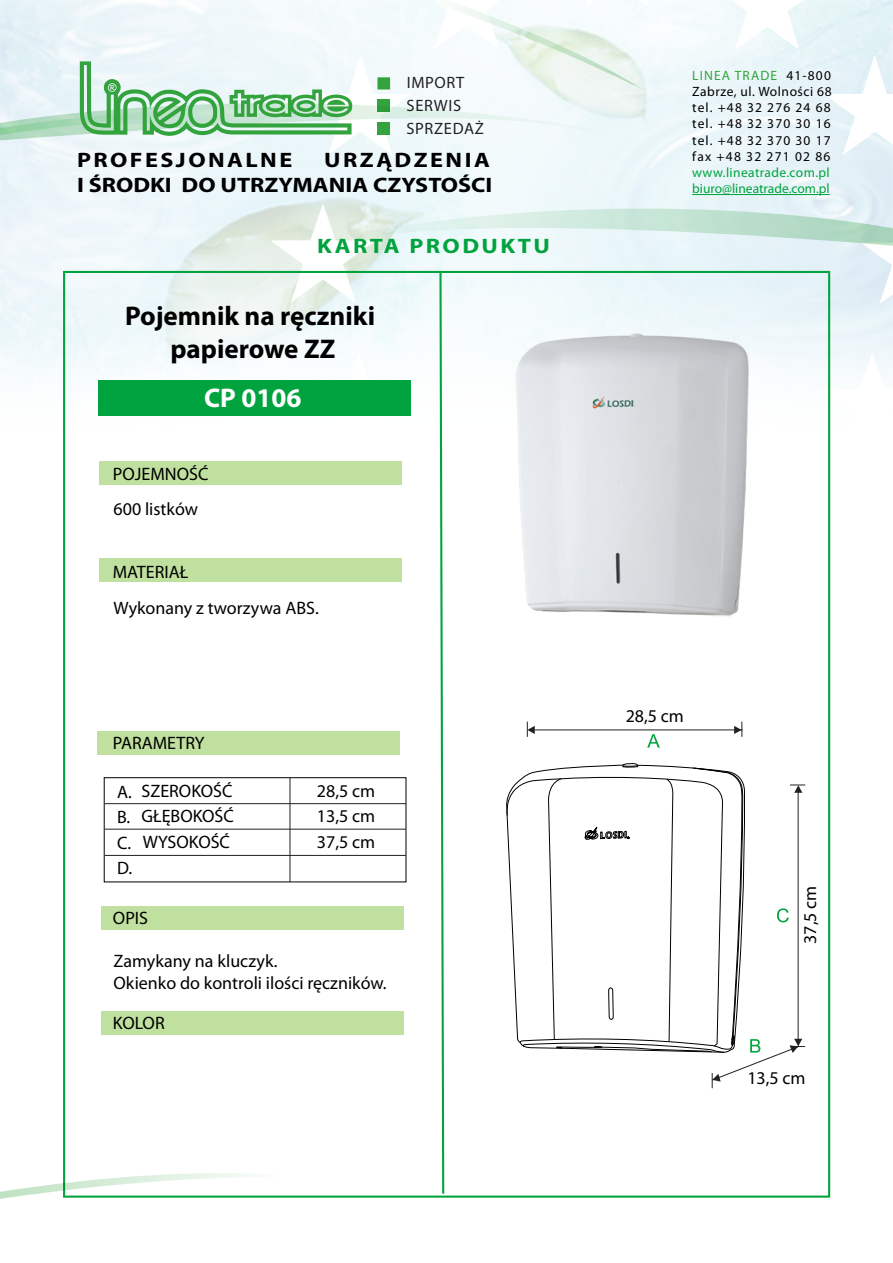
<style>
.page{position:relative;width:893px;height:1263px;background:#fff}
.page>*{position:absolute;margin:0;border:0;box-sizing:border-box;transform-origin:0 0}
.t1{font:700 27px/32.5px "Myriad Pro";color:#000;text-align:center}
.t2{font:700 27px "Myriad Pro";color:#fff}
.t3{font:700 21px/25.2px "Myriad Pro";letter-spacing:.005em;color:#000;text-align:right;scale:1.15 1}
.t4{font:700 21px "Myriad Pro";letter-spacing:.1em;color:#000;scale:1.15 1}
.t5{font:700 21px "Myriad Pro";letter-spacing:.1em;color:#00a33d;scale:1.15 1}
.t6{font:18px/25.5px "Myriad Pro";color:#000;text-align:justify}
.t7{font:16.5px/22.8px "Myriad Pro";letter-spacing:.04em;color:#212125}
.t8{font:13.5px/16.2px "Myriad Pro";letter-spacing:.085em;color:#000;text-align:justify}
.t9{font:13.5px/16.2px "Myriad Pro";color:#00a33d}
.s1{color:#33a33d}
</style>
<div class="page">
<svg style="left:271px;top:0;width:622px;height:597px"></svg>
<svg style="left:438px;top:270px;width:7px;height:926px"></svg>
<div style="left:99px;top:461px;width:302px;height:23px;background:#bfe09e"></div>
<div style="left:99px;top:559px;width:302px;height:23px;background:#bfe09e"></div>
<div style="left:97px;top:731px;width:303px;height:23px;background:#bfe09e"></div>
<div style="left:101px;top:906px;width:303px;height:23px;background:#bfe09e"></div>
<div style="left:98px;top:380px;width:312px;height:36px;background:#00a33d"></div>
<svg style="left:507px;top:779px;width:13px;height:264px"></svg>
<img style="left:516px;top:331px;width:232px;height:285px">
<svg style="left:520px;top:722px;width:285px;height:366px"></svg>
<div style="left:104px;top:777px;width:302px;height:105px;border:1px solid #000"></div>
<hr style="left:290px;top:777px;width:1px;height:105px;background:#212125">
<hr style="left:105px;top:803px;width:301px;height:1px;background:#212125">
<hr style="left:105px;top:829px;width:301px;height:1px;background:#212125">
<hr style="left:105px;top:855px;width:301px;height:1px;background:#212125">
<div style="left:101px;top:1011px;width:303px;height:23px;background:#bfe09e"></div>
<svg style="left:324px;top:209px;width:569px;height:37px;background:#d8ece6"></svg>
<svg style="left:0;top:1173px;width:292px;height:26px"></svg>
<svg style="left:0;top:0;width:642px;height:140px"></svg>
<hr style="left:692px;top:194px;width:138px;height:1px;background:#00a33d">
<p class="t7" style="left:406px;top:71px;width:79px">IMPORT<br>SERWIS<br>SPRZEDAŻ</p>
<p class="t4" style="left:77px;top:146px;width:189px">PROFESJONALNE</p>
<p class="t3" style="left:77px;top:147px;width:363px">URZĄDZENIA<br>I ŚRODKI DO UTRZYMANIA CZYSTOŚCI</p>
<p class="t5" style="left:317px;top:232px;width:204px">KARTA PRODUKTU</p>
<h1 class="t1" style="left:125px;top:299px;width:252px">Pojemnik na ręczniki papierowe ZZ</h1>
<h1 class="t2" style="left:204px;top:380px;width:99px">CP 0106</h1>
<p class="t6" style="left:113px;top:461px;width:97px">POJEMNOŚĆ</p>
<p class="t6" style="left:114px;top:496px;width:86px">600 listków</p>
<p class="t6" style="left:113px;top:559px;width:77px">MATERIAŁ</p>
<p class="t6" style="left:114px;top:594px;width:207px">Wykonany z tworzywa ABS.</p>
<p class="t6" style="left:113px;top:730px;width:93px">PARAMETRY</p>
<p class="t6" style="left:142px;top:778px;width:94px">SZEROKOŚĆ GŁĘBOKOŚĆ WYSOKOŚĆ</p>
<p class="t6" style="left:117px;top:779px;width:17px">A.<br>B.<br>C.<br>D.</p>
<p class="t6" style="left:317px;top:778px;width:60px">28,5 cm 13,5 cm 37,5 cm</p>
<p class="t6" style="left:113px;top:905px;width:37px">OPIS</p>
<p class="t6" style="left:114px;top:950px;width:275px;line-height:21.6px">Zamykany na kluczyk.<br>Okienko do kontroli ilości ręczników.</p>
<p class="t6" style="left:113px;top:1010px;width:53px">KOLOR</p>
<p class="t8" style="left:692px;top:67px;width:141px"><span class="s1">LINEA TRADE</span> 41-800<br>Zabrze, ul. Wolności 68 tel. +48 32 276 24 68 tel. +48 32 370 30 16 tel. +48 32 370 30 17 fax +48 32 271 02 86</p>
<p class="t9" style="left:692px;top:164px;width:139px">www.lineatrade.com.pl biuro@lineatrade.com.pl</p>
<p class="t6" style="left:626px;top:703px;width:60px">28,5 cm</p>
<p class="t6" style="left:797px;top:944px;width:60px;rotate:-90deg">37,5 cm</p>
<p class="t6" style="left:747px;top:1065px;width:60px">13,5 cm</p>
</div>
